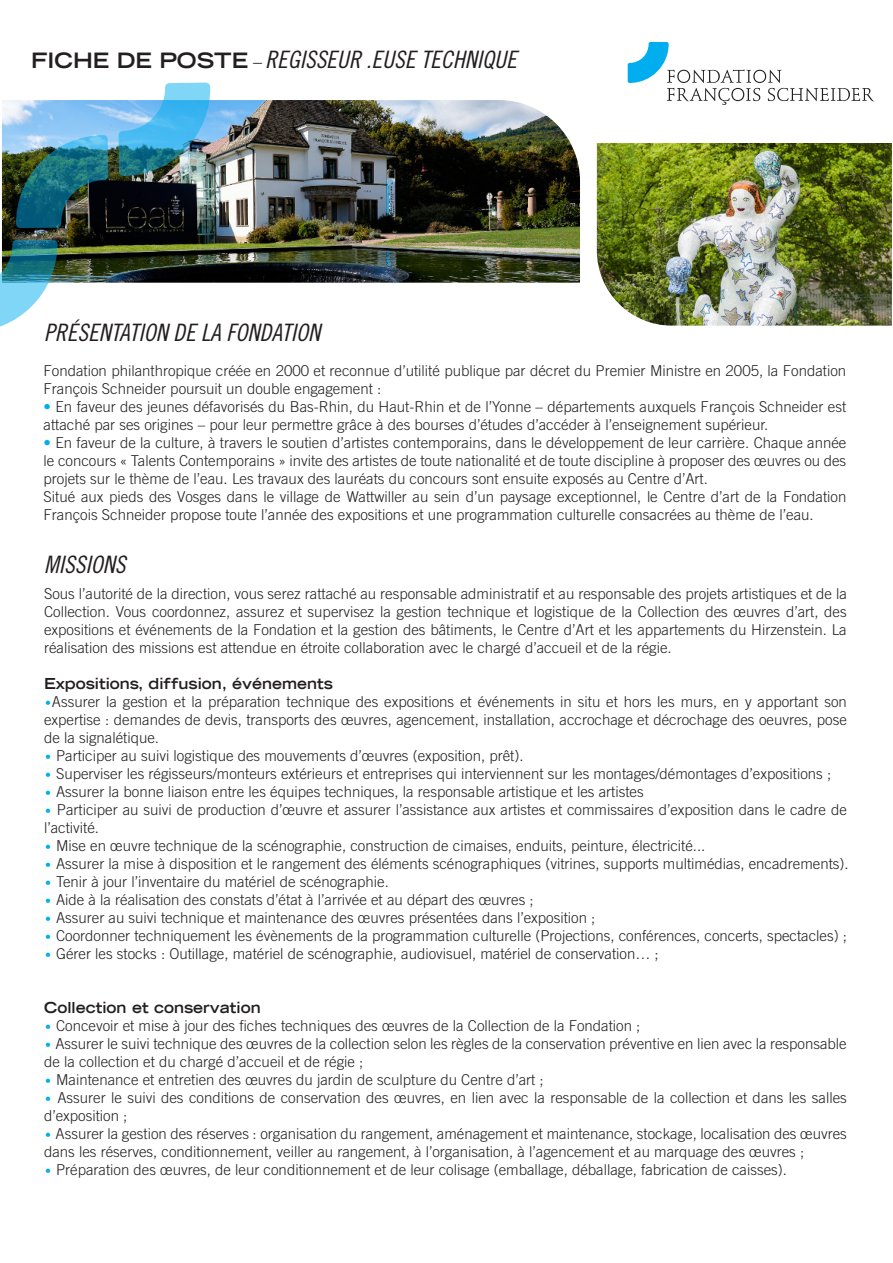
<style>
.page{position:relative;width:893px;height:1263px;background:#fff}
.page>*{position:absolute;margin:0;border:0;box-sizing:border-box;transform-origin:0 0}
.t1{font:24px "Trade Gothic LT Std Cn 18 Obl";color:#231f20}
.t2{font:300 15px/18px "Trade Gothic LT Std";color:#231f20}
.t3{font:700 expanded 15px "Trade Gothic LT";color:#231f20}
.s1{font-family:"Trade Gothic LT";font-weight:700;font-stretch:expanded;font-size:21px}
.s2{font-size:18px}
.s3{color:#00aeef}
.s4{font-family:"Trebuchet";font-weight:700;font-style:italic;color:#00aeef}
</style>
<div class="page">
<img style="left:2px;top:100px;width:578px;height:183px">
<svg style="left:628px;top:42px;width:246px;height:63px"></svg>
<svg style="left:0;top:240px;width:57px;height:87px"></svg>
<img style="left:16px;top:135px;width:92px;height:93px">
<img style="left:119px;top:83px;width:91px;height:93px">
<img style="left:597px;top:143px;width:295px;height:183px">
<h1 class="t1" style="left:31px;top:45px;width:487px"><span class="s1">FICHE DE POSTE</span> <span class="s2">–</span> REGISSEUR .EUSE TECHNIQUE</h1>
<h1 class="t1" style="left:44px;top:318px;width:277px">PRÉSENTATION DE LA FONDATION</h1>
<p class="t2" style="left:44px;top:362px;width:804px">Fondation philanthropique créée en 2000 et reconnue d’utilité publique par décret du Premier Ministre en 2005, la Fondation<br>François Schneider poursuit un double engagement :</p>
<p class="t2" style="left:44px;top:398px;width:804px"><span class="s3">•</span> En faveur des jeunes défavorisés du Bas-Rhin, du Haut-Rhin et de l’Yonne – départements auxquels François Schneider est attaché par ses origines – pour leur permettre grâce à des bourses d’études d’accéder à l’enseignement supérieur.</p>
<p class="t2" style="left:44px;top:434px;width:804px"><span class="s3">•</span> En faveur de la culture, à travers le soutien d’artistes contemporains, dans le développement de leur carrière. Chaque année le concours « Talents Contemporains » invite des artistes de toute nationalité et de toute discipline à proposer des œuvres ou des projets sur le thème de l’eau. Les travaux des lauréats du concours sont ensuite exposés au Centre d’Art.<br>Situé aux pieds des Vosges dans le village de Wattwiller au sein d’un paysage exceptionnel, le Centre d’art de la Fondation François Schneider propose toute l’année des expositions et une programmation culturelle consacrées au thème de l’eau.</p>
<h1 class="t1" style="left:44px;top:550px;width:83px">MISSIONS</h1>
<p class="t2" style="left:44px;top:584px;width:804px;text-align:justify">Sous l’autorité de la direction, vous serez rattaché au responsable administratif et au responsable des projets artistiques et de la Collection. Vous coordonnez, assurez et supervisez la gestion technique et logistique de la Collection des œuvres d’art, des expositions et événements de la Fondation et la gestion des bâtiments, le Centre d’Art et les appartements du Hirzenstein. La réalisation des missions est attendue en étroite collaboration avec le chargé d’accueil et de la régie.</p>
<p class="t3" style="left:44px;top:674px;width:290px">Expositions, diffusion, événements</p>
<p class="t2" style="left:44px;top:692px;width:804px;text-align:justify"><span class="s4">•</span>Assurer la gestion et la préparation technique des expositions et événements in situ et hors les murs, en y apportant son expertise : demandes de devis, transports des œuvres, agencement, installation, accrochage et décrochage des oeuvres, pose de la signalétique.</p>
<p class="t2" style="left:44px;top:746px;width:481px"><span class="s4">•</span> Participer au suivi logistique des mouvements d’œuvres (exposition, prêt).</p>
<p class="t2" style="left:44px;top:764px;width:789px"><span class="s4">•</span> Superviser les régisseurs/monteurs extérieurs et entreprises qui interviennent sur les montages/démontages d’expositions ;</p>
<p class="t2" style="left:44px;top:782px;width:601px"><span class="s4">•</span> Assurer la bonne liaison entre les équipes techniques, la responsable artistique et les artistes</p>
<p class="t2" style="left:44px;top:800px;width:804px"><span class="s4">•</span> Participer au suivi de production d’œuvre et assurer l’assistance aux artistes et commissaires d’exposition dans le cadre de l’activité.</p>
<p class="t2" style="left:44px;top:836px;width:663px"><span class="s4">•</span> Mise en œuvre technique de la scénographie, construction de cimaises, enduits, peinture, électricité...</p>
<p class="t2" style="left:44px;top:854px;width:806px"><span class="s4">•</span> Assurer la mise à disposition et le rangement des éléments scénographiques (vitrines, supports multimédias, encadrements).</p>
<p class="t2" style="left:44px;top:872px;width:346px"><span class="s4">•</span> Tenir à jour l’inventaire du matériel de scénographie.</p>
<p class="t2" style="left:44px;top:890px;width:491px"><span class="s4">•</span> Aide à la réalisation des constats d’état à l’arrivée et au départ des œuvres ;</p>
<p class="t2" style="left:44px;top:908px;width:553px"><span class="s4">•</span> Assurer au suivi technique et maintenance des œuvres présentées dans l’exposition ;</p>
<p class="t2" style="left:44px;top:926px;width:804px"><span class="s4">•</span> Coordonner techniquement les évènements de la programmation culturelle (Projections, conférences, concerts, spectacles) ;</p>
<p class="t2" style="left:44px;top:944px;width:616px"><span class="s4">•</span> Gérer les stocks : Outillage, matériel de scénographie, audiovisuel, matériel de conservation… ;</p>
<p class="t3" style="left:44px;top:998px;width:218px">Collection et conservation</p>
<p class="t2" style="left:44px;top:1016px;width:598px"><span class="s4">•</span> Concevoir et mise à jour des fiches techniques des œuvres de la Collection de la Fondation ;</p>
<p class="t2" style="left:44px;top:1034px;width:804px"><span class="s4">•</span> Assurer le suivi technique des œuvres de la collection selon les règles de la conservation préventive en lien avec la responsable de la collection et du chargé d’accueil et de régie ;</p>
<p class="t2" style="left:44px;top:1070px;width:501px"><span class="s4">•</span> Maintenance et entretien des œuvres du jardin de sculpture du Centre d’art ;</p>
<p class="t2" style="left:44px;top:1088px;width:804px"><span class="s4">•</span> Assurer le suivi des conditions de conservation des œuvres, en lien avec la responsable de la collection et dans les salles d’exposition ;</p>
<p class="t2" style="left:44px;top:1124px;width:804px"><span class="s4">•</span> Assurer la gestion des réserves : organisation du rangement, aménagement et maintenance, stockage, localisation des œuvres dans les réserves, conditionnement, veiller au rangement, à l’organisation, à l’agencement et au marquage des œuvres ;</p>
<p class="t2" style="left:44px;top:1160px;width:744px"><span class="s4">•</span> Préparation des œuvres, de leur conditionnement et de leur colisage (emballage, déballage, fabrication de caisses).</p>
</div>
